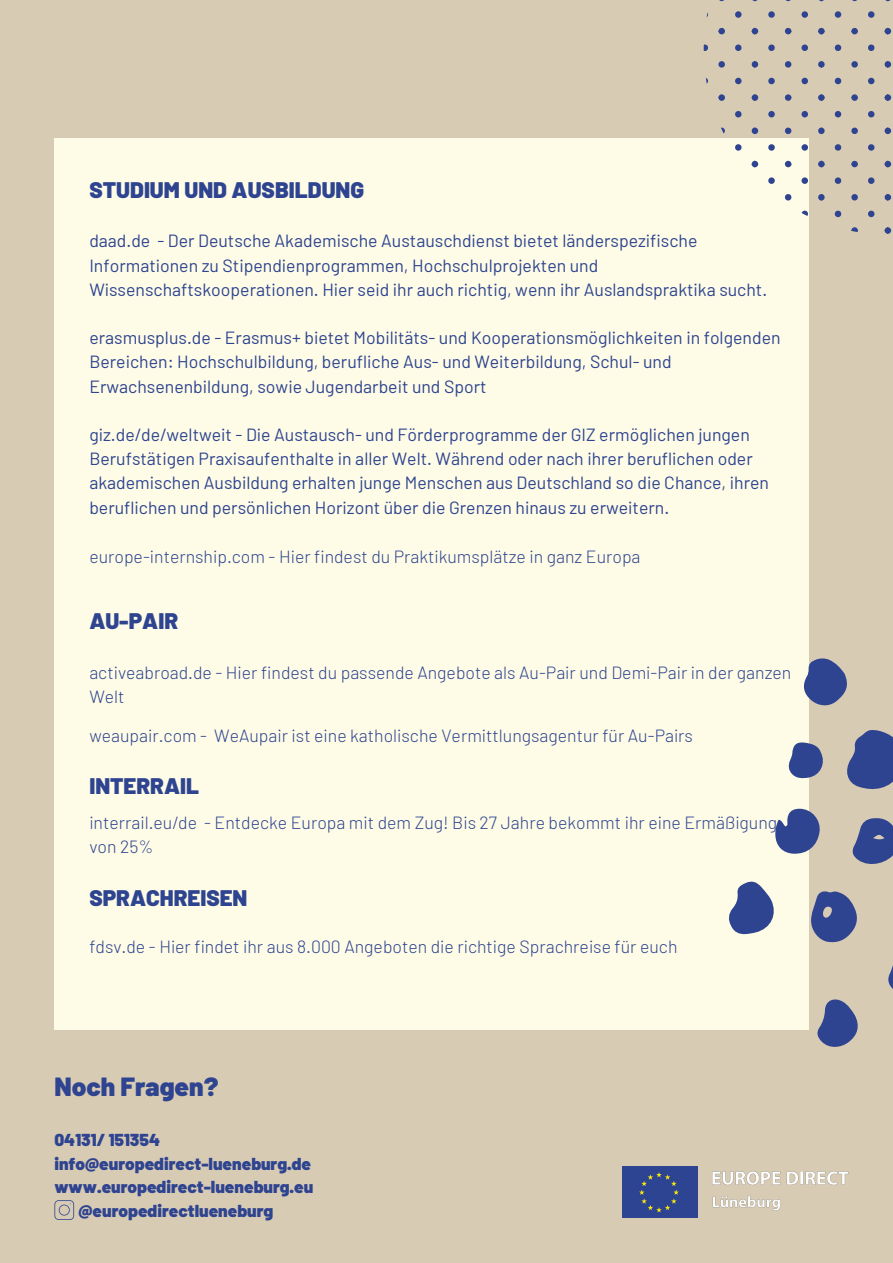
<style>
.page{position:relative;width:893px;height:1263px;background:#d8cbb4}
.page>*{position:absolute;margin:0;border:0;box-sizing:border-box;transform-origin:0 0}
.t1{font:900 26.25px "Barlow";color:#2e4490}
.t2{font:900 22.5px "Barlow";color:#2e4490}
.t3{font:17.62px/24.2px "Barlow";color:#2e4490}
.t4{font:300 17.62px/24.2px "Barlow";color:#2e4490}
.t5{font:900 17.25px "Barlow";color:#2e4490}
</style>
<div class="page">
<div style="left:54px;top:138px;width:754px;height:891px;background:#fefce6"></div>
<div style="left:622px;top:1167px;width:75px;height:50px;background:#2d4492"></div>
<img style="left:712px;top:1171px;width:137px;height:40px">
<svg style="left:835px;top:11px;width:6px;height:7px"></svg>
<svg style="left:868px;top:11px;width:6px;height:7px"></svg>
<svg style="left:884px;top:61px;width:7px;height:7px"></svg>
<svg style="left:851px;top:61px;width:7px;height:7px"></svg>
<svg style="left:835px;top:78px;width:6px;height:6px"></svg>
<svg style="left:868px;top:78px;width:6px;height:6px"></svg>
<svg style="left:835px;top:45px;width:6px;height:6px"></svg>
<svg style="left:868px;top:45px;width:6px;height:6px"></svg>
<svg style="left:884px;top:28px;width:7px;height:6px"></svg>
<svg style="left:851px;top:28px;width:7px;height:6px"></svg>
<svg style="left:884px;top:128px;width:7px;height:6px"></svg>
<svg style="left:851px;top:128px;width:7px;height:6px"></svg>
<svg style="left:835px;top:144px;width:6px;height:7px"></svg>
<svg style="left:868px;top:144px;width:6px;height:7px"></svg>
<svg style="left:835px;top:111px;width:6px;height:6px"></svg>
<svg style="left:868px;top:111px;width:6px;height:6px"></svg>
<svg style="left:884px;top:94px;width:7px;height:7px"></svg>
<svg style="left:851px;top:94px;width:7px;height:7px"></svg>
<svg style="left:884px;top:194px;width:7px;height:6px"></svg>
<svg style="left:851px;top:194px;width:7px;height:6px"></svg>
<svg style="left:835px;top:211px;width:6px;height:6px"></svg>
<svg style="left:868px;top:211px;width:6px;height:6px"></svg>
<svg style="left:835px;top:177px;width:6px;height:7px"></svg>
<svg style="left:868px;top:177px;width:6px;height:7px"></svg>
<svg style="left:884px;top:161px;width:7px;height:6px"></svg>
<svg style="left:851px;top:161px;width:7px;height:6px"></svg>
<svg style="left:884px;top:227px;width:7px;height:7px"></svg>
<svg style="left:851px;top:227px;width:7px;height:5px"></svg>
<svg style="left:768px;top:11px;width:7px;height:7px"></svg>
<svg style="left:801px;top:11px;width:7px;height:7px"></svg>
<svg style="left:818px;top:61px;width:6px;height:7px"></svg>
<svg style="left:785px;top:61px;width:6px;height:7px"></svg>
<svg style="left:768px;top:78px;width:7px;height:6px"></svg>
<svg style="left:801px;top:78px;width:7px;height:6px"></svg>
<svg style="left:768px;top:45px;width:7px;height:6px"></svg>
<svg style="left:801px;top:45px;width:7px;height:6px"></svg>
<svg style="left:818px;top:28px;width:6px;height:6px"></svg>
<svg style="left:785px;top:28px;width:6px;height:6px"></svg>
<svg style="left:818px;top:128px;width:6px;height:6px"></svg>
<svg style="left:785px;top:128px;width:6px;height:6px"></svg>
<svg style="left:768px;top:144px;width:7px;height:7px"></svg>
<svg style="left:801px;top:144px;width:7px;height:7px"></svg>
<svg style="left:768px;top:111px;width:7px;height:6px"></svg>
<svg style="left:801px;top:111px;width:7px;height:6px"></svg>
<svg style="left:818px;top:94px;width:6px;height:7px"></svg>
<svg style="left:785px;top:94px;width:6px;height:7px"></svg>
<svg style="left:818px;top:194px;width:6px;height:6px"></svg>
<svg style="left:785px;top:194px;width:6px;height:6px"></svg>
<svg style="left:801px;top:211px;width:7px;height:5px"></svg>
<svg style="left:768px;top:177px;width:7px;height:7px"></svg>
<svg style="left:801px;top:177px;width:7px;height:7px"></svg>
<svg style="left:818px;top:161px;width:6px;height:6px"></svg>
<svg style="left:785px;top:161px;width:6px;height:6px"></svg>
<svg style="left:735px;top:11px;width:6px;height:7px"></svg>
<svg style="left:751px;top:61px;width:7px;height:7px"></svg>
<svg style="left:718px;top:61px;width:7px;height:7px"></svg>
<svg style="left:705px;top:78px;width:3px;height:6px"></svg>
<svg style="left:735px;top:78px;width:6px;height:6px"></svg>
<svg style="left:703px;top:45px;width:5px;height:6px"></svg>
<svg style="left:735px;top:45px;width:6px;height:6px"></svg>
<svg style="left:751px;top:28px;width:7px;height:6px"></svg>
<svg style="left:718px;top:28px;width:7px;height:6px"></svg>
<svg style="left:751px;top:128px;width:7px;height:6px"></svg>
<svg style="left:721px;top:128px;width:4px;height:6px"></svg>
<svg style="left:735px;top:144px;width:6px;height:7px"></svg>
<svg style="left:735px;top:111px;width:6px;height:6px"></svg>
<svg style="left:751px;top:94px;width:7px;height:7px"></svg>
<svg style="left:718px;top:94px;width:7px;height:7px"></svg>
<svg style="left:751px;top:161px;width:7px;height:6px"></svg>
<svg style="left:716px;top:650px;width:177px;height:397px"></svg>
<svg style="left:54px;top:1200px;width:20px;height:20px"></svg>
<p class="t2" style="left:89px;top:176px;width:276px">STUDIUM UND AUSBILDUNG</p>
<p class="t3" style="left:89px;top:228px;width:679px">daad.de - Der Deutsche Akademische Austauschdienst bietet länderspezifische<br>Informationen zu Stipendienprogrammen, Hochschulprojekten und<br>Wissenschaftskooperationen. Hier seid ihr auch richtig, wenn ihr Auslandspraktika sucht.</p>
<p class="t3" style="left:89px;top:325px;width:693px">erasmusplus.de - Erasmus+ bietet Mobilitäts- und Kooperationsmöglichkeiten in folgenden<br>Bereichen: Hochschulbildung, berufliche Aus- und Weiterbildung, Schul- und<br>Erwachsenenbildung, sowie Jugendarbeit und Sport</p>
<p class="t3" style="left:89px;top:422px;width:681px">giz.de/de/weltweit - Die Austausch- und Förderprogramme der GIZ ermöglichen jungen Berufstätigen Praxisaufenthalte in aller Welt. Während oder nach ihrer beruflichen oder akademischen Ausbildung erhalten junge Menschen aus Deutschland so die Chance, ihren beruflichen und persönlichen Horizont über die Grenzen hinaus zu erweitern.</p>
<p class="t4" style="left:89px;top:543px;width:553px">europe-internship.com - Hier findest du Praktikumsplätze in ganz Europa</p>
<p class="t2" style="left:89px;top:607px;width:90px">AU-PAIR</p>
<p class="t4" style="left:89px;top:659px;width:703px">activeabroad.de - Hier findest du passende Angebote als Au-Pair und Demi-Pair in der ganzen<br>Welt</p>
<p class="t4" style="left:89px;top:723px;width:605px">weaupair.com - WeAupair ist eine katholische Vermittlungsagentur für Au-Pairs</p>
<p class="t2" style="left:89px;top:771px;width:111px">INTERRAIL</p>
<p class="t4" style="left:89px;top:809px;width:689px">interrail.eu/de - Entdecke Europa mit dem Zug! Bis 27 Jahre bekommt ihr eine Ermäßigung von 25%</p>
<p class="t2" style="left:89px;top:884px;width:160px">SPRACHREISEN</p>
<p class="t4" style="left:89px;top:933px;width:589px">fdsv.de - Hier findet ihr aus 8.000 Angeboten die richtige Sprachreise für euch</p>
<p class="t1" style="left:54px;top:1070px;width:165px">Noch Fragen?</p>
<p class="t5" style="left:54px;top:1129px;width:107px">04131/ 151354</p>
<p class="t5" style="left:54px;top:1152px;width:258px">info@europedirect-lueneburg.de</p>
<p class="t5" style="left:54px;top:1176px;width:260px">www.europedirect-lueneburg.eu</p>
<p class="t5" style="left:79px;top:1200px;width:196px">@europedirectlueneburg</p>
</div>
